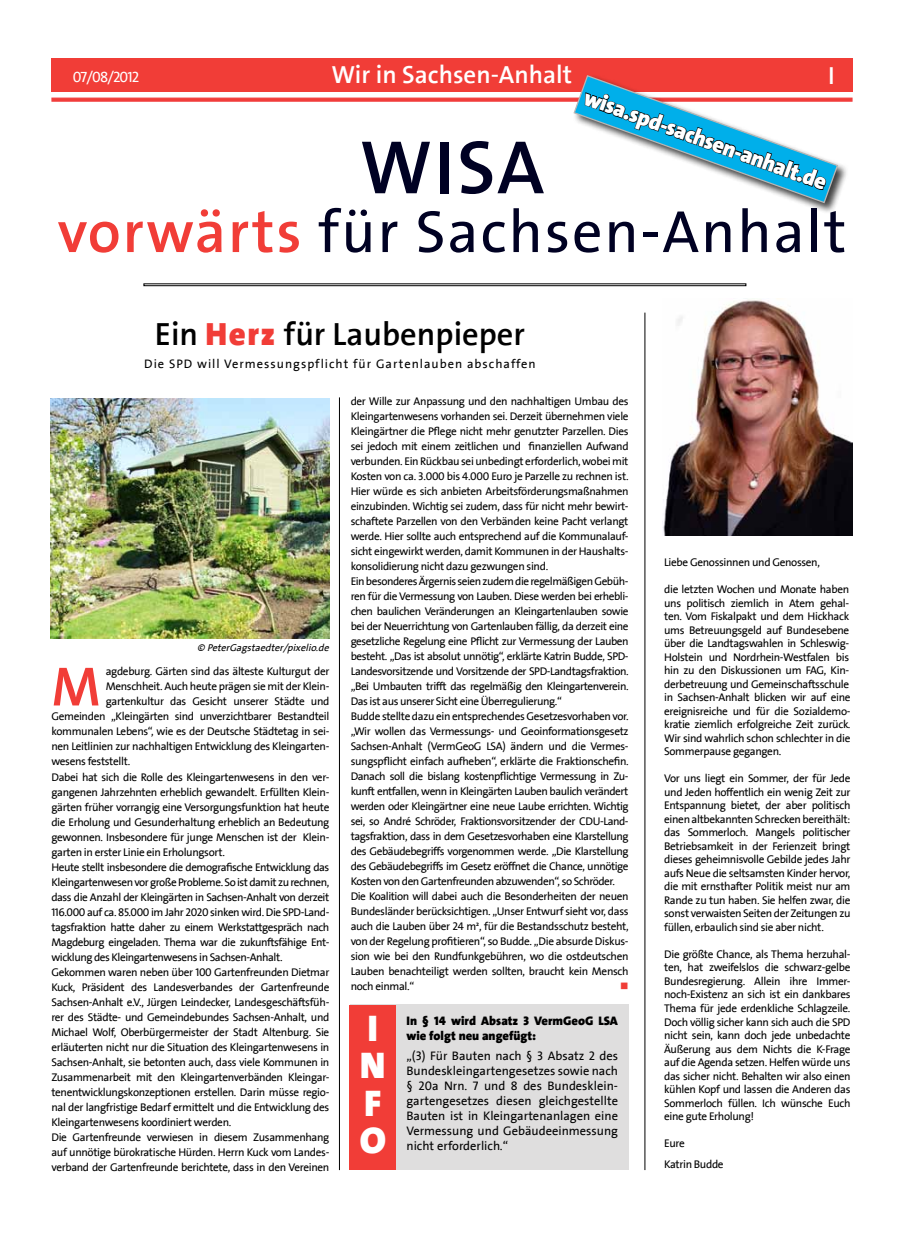
<style>
.page{position:relative;width:904px;height:1241px;background:#fff}
.page>*{position:absolute;margin:0;border:0;box-sizing:border-box;transform-origin:0 0}
.t1{font:700 76.25px "SPD2002 The Sans";color:#000123}
.t2{font:60px "SPD2002 The Sans";letter-spacing:.03em;color:#000123}
.t3{font:700 55.75px "SPD2002 The Sans";color:#f13d37}
.t4{font:900 37.5px/37.5px "SPD The Sans";color:#fff}
.t5{font:700 32.5px "SPD2002 The Sans";color:#000}
.t6{font:700 25px "SPD2002 The Sans";color:#fff}
.t7{font:900 22.5px "SPD The Sans";color:#fff}
.t8{font:15px "SPD2002 The Sans";letter-spacing:-.06em;color:#fff}
.t9{font:12.5px/15px "SPD2002 The Sans";letter-spacing:.065em;color:#000;text-align:justify}
.t10{font:900 12.5px/15px "SPD The Sans";color:#000}
.t11{font:11.25px/15px "SPD2002 The Sans";letter-spacing:-.03em;color:#000;text-align:justify}
.t12{font:11.25px "Wingdings";color:#f03d37}
.t13{font:italic 10px "SPD2002 The Sans";color:#000}
.s1{font-weight:700;color:#f13d37}
.s2{font-family:"SPD The Sans";font-weight:900;color:#f13d37}
</style>
<div class="page">
<div style="left:51px;top:58px;width:801px;height:34px;background:#f13d37"></div>
<svg style="left:51px;top:98px;width:801px;height:4px;fill:#f14141"></svg>
<img style="left:663px;top:298px;width:189px;height:237px">
<hr style="left:644px;top:312px;width:1px;height:857px;background:#000">
<div style="left:144px;top:283px;width:602px;height:3px;border:1px solid #000"></div>
<hr style="left:339px;top:397px;width:1px;height:772px;background:#000">
<img style="left:51px;top:399px;width:278px;height:239px">
<div style="left:350px;top:1004px;width:278px;height:165px;background:#dfdede"></div>
<div style="left:350px;top:1005px;width:46px;height:164px;background:#f13d37"></div>
<div style="left:571px;top:73px;width:277px;height:141px;background:#000;opacity:.75"></div>
<svg style="left:572px;top:73px;width:267px;height:131px"></svg>
<h3 class="t6" style="left:331px;top:61px;width:242px">Wir in Sachsen-Anhalt</h3>
<h3 class="t8" style="left:73px;top:69px;width:68px">07/08/2012</h3>
<h3 class="t6" style="left:828px;top:63px;width:8px">I</h3>
<h3 class="t7" style="left:590px;top:82px;width:258px;rotate:20deg">wisa.spd-sachsen-anhalt.de</h3>
<h1 class="t1" style="left:359px;top:127px;width:186px">WISA</h1>
<h2 class="t2" style="left:58px;top:200px;width:790px"><span class="s1">vorwärts</span> für Sachsen-Anhalt</h2>
<h3 class="t5" style="left:155px;top:316px;width:372px">Ein <span class="s2">Herz</span> für Laubenpieper</h3>
<p class="t9" style="left:144px;top:357px;width:393px">Die SPD will Vermessungspflicht für Gartenlauben abschaffen</p>
<p class="t13" style="left:197px;top:642px;width:135px">© PeterGagstaedter/pixelio.de</p>
<h3 class="t3" style="left:51px;top:657px;width:51px">M</h3>
<p class="t11" style="left:106px;top:664px;width:225px">agdeburg. Gärten sind das älteste Kulturgut der</p>
<p class="t11" style="left:106px;top:679px;width:225px">Menschheit. Auch heute prägen sie mit der Klein-</p>
<p class="t11" style="left:106px;top:694px;width:225px">gartenkultur das Gesicht unserer Städte und</p>
<p class="t11" style="left:51px;top:709px;width:279px">Gemeinden „Kleingärten sind unverzichtbarer Bestandteil</p>
<p class="t11" style="left:51px;top:724px;width:279px">kommunalen Lebens“, wie es der Deutsche Städtetag in sei-</p>
<p class="t11" style="left:51px;top:739px;width:279px">nen Leitlinien zur nachhaltigen Entwicklung des Kleingarten-</p>
<p class="t11" style="left:51px;top:754px;width:80px">wesens feststellt.</p>
<p class="t11" style="left:51px;top:769px;width:279px">Dabei hat sich die Rolle des Kleingartenwesens in den ver-</p>
<p class="t11" style="left:51px;top:784px;width:279px">gangenen Jahrzehnten erheblich gewandelt. Erfüllten Klein-</p>
<p class="t11" style="left:51px;top:799px;width:279px">gärten früher vorrangig eine Versorgungsfunktion hat heute</p>
<p class="t11" style="left:51px;top:814px;width:279px">die Erholung und Gesunderhaltung erheblich an Bedeutung</p>
<p class="t11" style="left:51px;top:829px;width:279px">gewonnen. Insbesondere für junge Menschen ist der Klein-</p>
<p class="t11" style="left:51px;top:844px;width:175px">garten in erster Linie ein Erholungsort.</p>
<p class="t11" style="left:51px;top:859px;width:279px">Heute stellt insbesondere die demografische Entwicklung das</p>
<p class="t11" style="left:51px;top:874px;width:279px">Kleingartenwesen vor große Probleme. So ist damit zu rechnen,</p>
<p class="t11" style="left:51px;top:889px;width:279px">dass die Anzahl der Kleingärten in Sachsen-Anhalt von derzeit</p>
<p class="t11" style="left:51px;top:904px;width:279px">116.000 auf ca. 85.000 im Jahr 2020 sinken wird. Die SPD-Land-</p>
<p class="t11" style="left:51px;top:919px;width:279px">tagsfraktion hatte daher zu einem Werkstattgespräch nach</p>
<p class="t11" style="left:51px;top:934px;width:279px">Magdeburg eingeladen. Thema war die zukunftsfähige Ent-</p>
<p class="t11" style="left:51px;top:949px;width:233px">wicklung des Kleingartenwesens in Sachsen-Anhalt.</p>
<p class="t11" style="left:51px;top:964px;width:279px">Gekommen waren neben über 100 Gartenfreunden Dietmar</p>
<p class="t11" style="left:51px;top:979px;width:279px">Kuck, Präsident des Landesverbandes der Gartenfreunde</p>
<p class="t11" style="left:51px;top:994px;width:279px">Sachsen-Anhalt e.V., Jürgen Leindecker, Landesgeschäftsfüh-</p>
<p class="t11" style="left:51px;top:1009px;width:279px">rer des Städte- und Gemeindebundes Sachsen-Anhalt, und</p>
<p class="t11" style="left:51px;top:1024px;width:279px">Michael Wolf, Oberbürgermeister der Stadt Altenburg. Sie</p>
<p class="t11" style="left:51px;top:1039px;width:279px">erläuterten nicht nur die Situation des Kleingartenwesens in</p>
<p class="t11" style="left:51px;top:1054px;width:279px">Sachsen-Anhalt, sie betonten auch, dass viele Kommunen in</p>
<p class="t11" style="left:51px;top:1069px;width:279px">Zusammenarbeit mit den Kleingartenverbänden Kleingar-</p>
<p class="t11" style="left:51px;top:1084px;width:279px">tenentwicklungskonzeptionen erstellen. Darin müsse regio-</p>
<p class="t11" style="left:51px;top:1099px;width:279px">nal der langfristige Bedarf ermittelt und die Entwicklung des</p>
<p class="t11" style="left:51px;top:1114px;width:181px">Kleingartenwesens koordiniert werden.</p>
<p class="t11" style="left:51px;top:1129px;width:279px">Die Gartenfreunde verwiesen in diesem Zusammenhang</p>
<p class="t11" style="left:51px;top:1144px;width:279px">auf unnötige bürokratische Hürden. Herrn Kuck vom Landes-</p>
<p class="t11" style="left:51px;top:1159px;width:279px">verband der Gartenfreunde berichtete, dass in den Vereinen</p>
<p class="t11" style="left:350px;top:394px;width:279px;text-align:left">der Wille zur Anpassung und den nachhaltigen Umbau des Kleingartenwesens vorhanden sei. Derzeit übernehmen viele Kleingärtner die Pflege nicht mehr genutzter Parzellen. Dies sei jedoch mit einem zeitlichen und finanziellen Aufwand verbunden. Ein Rückbau sei unbedingt erforderlich, wobei mit Kosten von ca. 3.000 bis 4.000 Euro je Parzelle zu rechnen ist.<br>Hier würde es sich anbieten Arbeitsförderungsmaßnahmen einzubinden. Wichtig sei zudem, dass für nicht mehr bewirt&shy;schaftete Parzellen von den Verbänden keine Pacht verlangt werde. Hier sollte auch entsprechend auf die Kommunalauf&shy;sicht eingewirkt werden, damit Kommunen in der Haushalts&shy;konsolidierung nicht dazu gezwungen sind.<br>Ein besonderes Ärgernis seien zudem die regelmäßigen Gebüh&shy;ren für die Vermessung von Lauben. Diese werden bei erhebli&shy;chen baulichen Veränderungen an Kleingartenlauben sowie bei der Neuerrichtung von Gartenlauben fällig, da derzeit eine gesetzliche Regelung eine Pflicht zur Vermessung der Lauben besteht. „Das ist absolut unnötig“, erklärte Katrin Budde, SPD-Landesvorsitzende und Vorsitzende der SPD-Landtagsfraktion. „Bei Umbauten trifft das regelmäßig den Kleingartenverein.<br>Das ist aus unserer Sicht eine Überregulierung.“<br>Budde stellte dazu ein entsprechendes Gesetzesvorhaben vor. „Wir wollen das Vermessungs- und Geoinformationsgesetz Sachsen-Anhalt (VermGeoG LSA) ändern und die Vermes&shy;sungspflicht einfach aufheben“, erklärte die Fraktionschefin.<br>Danach soll die bislang kostenpflichtige Vermessung in Zu&shy;kunft entfallen, wenn in Kleingärten Lauben baulich verändert werden oder Kleingärtner eine neue Laube errichten. Wichtig sei, so André Schröder, Fraktionsvorsitzender der CDU-Land&shy;tagsfraktion, dass in dem Gesetzesvorhaben eine Klarstellung des Gebäudebegriffs vorgenommen werde. „Die Klarstellung des Gebäudebegriffs im Gesetz eröffnet die Chance, unnötige Kosten von den Gartenfreunden abzuwenden“, so Schröder.<br>Die Koalition will dabei auch die Besonderheiten der neuen Bundesländer berücksichtigen. „Unser Entwurf sieht vor, dass auch die Lauben über 24 m², für die Bestandsschutz besteht, von der Regelung profitieren“, so Budde. „Die absurde Diskus&shy;sion wie bei den Rundfunkgebühren, wo die ostdeutschen Lauben benachteiligt werden sollten, braucht kein Mensch noch einmal.“</p>
<p class="t12" style="left:620px;top:980px;width:10px">■</p>
<h3 class="t4" style="left:360px;top:1009px;width:28px">I<br>N<br>F<br>O</h3>
<p class="t10" style="left:406px;top:1012px;width:213px">In § 14 wird Absatz 3 VermGeoG LSA wie folgt neu angefügt:</p>
<p class="t9" style="left:406px;top:1048px;width:213px">„(3) Für Bauten nach § 3 Absatz 2 des Bundeskleingartengesetzes sowie nach § 20a Nrn. 7 und 8 des Bundesklein&shy;gartengesetzes diesen gleichgestellte Bauten ist in Kleingartenanlagen eine Vermessung und Gebäudeeinmessung nicht erforderlich.“</p>
<p class="t11" style="left:664px;top:555px;width:157px">Liebe Genossinnen und Genossen,</p>
<p class="t11" style="left:664px;top:583px;width:188px;line-height:13.5px">die letzten Wochen und Monate haben uns politisch ziemlich in Atem gehal&shy;ten. Vom Fiskalpakt und dem Hickhack ums Betreuungsgeld auf Bundesebene über die Landtagswahlen in Schleswig-Holstein und Nordrhein-Westfalen bis hin zu den Diskussionen um FAG, Kin&shy;derbetreuung und Gemeinschaftsschule in Sachsen-Anhalt blicken wir auf eine ereignisreiche und für die Sozialdemo&shy;kratie ziemlich erfolgreiche Zeit zurück.<br>Wir sind wahrlich schon schlechter in die Sommerpause gegangen.</p>
<p class="t11" style="left:664px;top:772px;width:188px;line-height:13.5px">Vor uns liegt ein Sommer, der für Jede und Jeden hoffentlich ein wenig Zeit zur Entspannung bietet, der aber politisch einen altbekannten Schrecken bereithält: das Sommerloch. Mangels politischer Betriebsamkeit in der Ferienzeit bringt dieses geheimnisvolle Gebilde jedes Jahr aufs Neue die seltsamsten Kinder hervor, die mit ernsthafter Politik meist nur am Rande zu tun haben. Sie helfen zwar, die sonst verwaisten Seiten der Zeitungen zu füllen, erbaulich sind sie aber nicht.</p>
<p class="t11" style="left:664px;top:947px;width:188px;line-height:13.5px">Die größte Chance, als Thema herzuhal&shy;ten, hat zweifelslos die schwarz-gelbe Bundesregierung. Allein ihre Immer&shy;noch-Existenz an sich ist ein dankbares Thema für jede erdenkliche Schlagzeile.<br>Doch völlig sicher kann sich auch die SPD nicht sein, kann doch jede unbedachte Äußerung aus dem Nichts die K-Frage auf die Agenda setzen. Helfen würde uns das sicher nicht. Behalten wir also einen kühlen Kopf und lassen die Anderen das Sommerloch füllen. Ich wünsche Euch eine gute Erholung!</p>
<p class="t11" style="left:664px;top:1132px;width:61px;line-height:21.2px">Eure<br>Katrin Budde</p>
</div>
